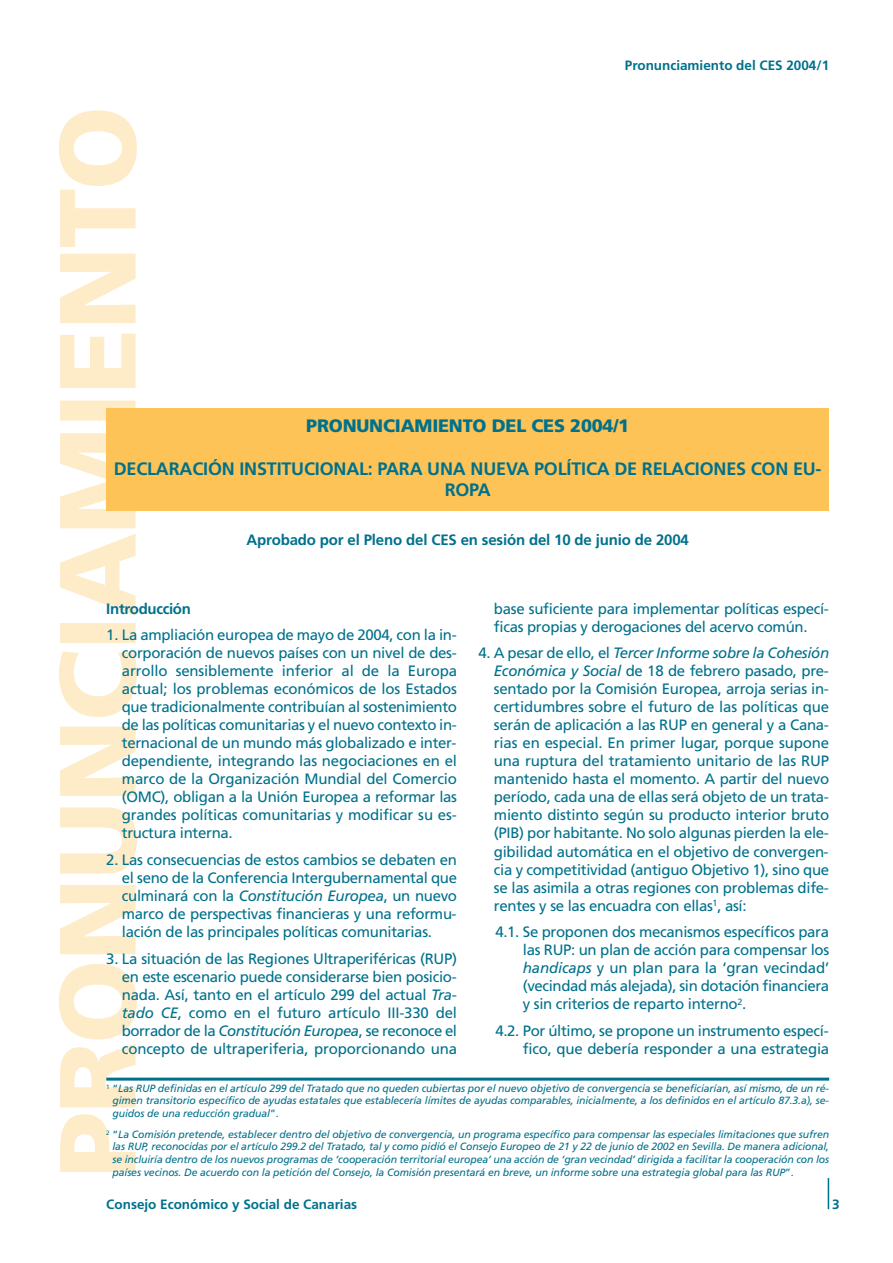
<style>
.page{position:relative;width:893px;height:1263px;background:#fff}
.page>*{position:absolute;margin:0;border:0;box-sizing:border-box;transform-origin:0 0}
.t1{font:700 18px/21.6px "Frutiger";letter-spacing:-.01em;color:#00718c;text-align:center}
.t2{font:900 18px "Frutiger";letter-spacing:-.01em;color:#00718c}
.t3{font:15px/18px "Frutiger";letter-spacing:-.02em;color:#00718c;text-align:justify}
.t4{font:700 15px "Frutiger";letter-spacing:-.01em;color:#00718c}
.t5{font:700 13.5px "Frutiger";color:#00718c}
.t6{font:italic 10.5px/12.6px "Frutiger";letter-spacing:-.01em;color:#00718c;text-align:justify}
.s1{font-style:italic}
.s2{font-style:normal}
</style>
<div class="page">
<svg style="left:59px;top:110px;width:78px;height:1062px;fill:#feebc8"></svg>
<hr style="left:828px;top:1178px;width:1px;height:31px;background:#00718c">
<div style="left:106px;top:408px;width:723px;height:102px;background:#fec357"></div>
<hr style="left:106px;top:1077px;width:723px;height:3px;background:#00718c">
<p class="t5" style="left:625px;top:60px;width:206px">Pronunciamiento del CES 2004/1</p>
<p class="t2" style="left:306px;top:418px;width:325px">PRONUNCIAMIENTO DEL CES 2004/1</p>
<p class="t1" style="left:114px;top:459px;width:709px">DECLARACIÓN INSTITUCIONAL: PARA UNA NUEVA POLÍTICA DE RELACIONES CON EU-<br>ROPA</p>
<p class="t4" style="left:247px;top:534px;width:444px">Aprobado por el Pleno del CES en sesión del 10 de junio de 2004</p>
<p class="t4" style="left:106px;top:602px;width:86px">Introducción</p>
<p class="t3" style="left:122px;top:627px;width:337px;text-indent:-16px">1. La ampliación europea de mayo de 2004, con la in&shy;corporación de nuevos países con un nivel de des&shy;arrollo sensiblemente inferior al de la Europa actual; los problemas económicos de los Estados que tradicionalmente contribuían al sostenimiento de las políticas comunitarias y el nuevo contexto in&shy;ternacional de un mundo más globalizado e inter&shy;dependiente, integrando las negociaciones en el marco de la Organización Mundial del Comercio (OMC), obligan a la Unión Europea a reformar las grandes políticas comunitarias y modificar su es&shy;tructura interna.</p>
<p class="t3" style="left:122px;top:852px;width:337px;text-indent:-16px">2. Las consecuencias de estos cambios se debaten en el seno de la Conferencia Intergubernamental que culminará con la <span class="s1">Constitución Europea</span>, un nuevo marco de perspectivas financieras y una reformu&shy;lación de las principales políticas comunitarias.</p>
<p class="t3" style="left:122px;top:951px;width:337px;text-indent:-16px">3. La situación de las Regiones Ultraperiféricas (RUP) en este escenario puede considerarse bien posicio&shy;nada. Así, tanto en el artículo 299 del actual <span class="s1">Tra&shy;tado CE</span>, como en el futuro artículo III-330 del borrador de la <span class="s1">Constitución Europea</span>, se reconoce el concepto de ultraperiferia, proporcionando una</p>
<p class="t3" style="left:494px;top:600px;width:336px">base suficiente para implementar políticas especí&shy;ficas propias y derogaciones del acervo común.</p>
<p class="t3" style="left:494px;top:645px;width:337px;text-indent:-16px">4. A pesar de ello, el <span class="s1">Tercer Informe sobre la Cohesión Económica y Social</span> de 18 de febrero pasado, pre&shy;sentado por la Comisión Europea, arroja serias in&shy;certidumbres sobre el futuro de las políticas que serán de aplicación a las RUP en general y a Cana&shy;rias en especial. En primer lugar, porque supone una ruptura del tratamiento unitario de las RUP mantenido hasta el momento. A partir del nuevo período, cada una de ellas será objeto de un trata&shy;miento distinto según su producto interior bruto (PIB) por habitante. No solo algunas pierden la ele&shy;gibilidad automática en el objetivo de convergen&shy;cia y competitividad (antiguo Objetivo 1), sino que se las asimila a otras regiones con problemas dife&shy;rentes y se las encuadra con ellas<sup>1</sup>, así:</p>
<p class="t3" style="left:523px;top:924px;width:308px;text-indent:-27px">4.1. Se proponen dos mecanismos específicos para las RUP: un plan de acción para compensar los <span class="s1">handicaps</span> y un plan para la ‘gran vecindad’ (vecindad más alejada), sin dotación financiera y sin criterios de reparto interno<sup>2</sup>.</p>
<p class="t3" style="left:495px;top:1023px;width:335px;text-align:right">4.2. Por último, se propone un instrumento especí&shy;fico, que debería responder a una estrategia</p>
<p class="t6" style="left:112px;top:1082px;width:718px;text-indent:-6px"><sup>1</sup> <span class="s2">“</span>Las RUP definidas en el artículo 299 del Tratado que no queden cubiertas por el nuevo objetivo de convergencia se beneficiarían, así mismo, de un ré&shy;gimen transitorio específico de ayudas estatales que establecería límites de ayudas comparables, inicialmente, a los definidos en el artículo 87.3.a), se&shy;guidos de una reducción gradual<span class="s2">”.</span></p>
<p class="t6" style="left:112px;top:1129px;width:718px;text-indent:-6px"><sup>2</sup> <span class="s2">“</span>La Comisión pretende, establecer dentro del objetivo de convergencia, un programa específico para compensar las especiales limitaciones que sufren las RUP, reconocidas por el artículo 299.2 del Tratado, tal y como pidió el Consejo Europeo de 21 y 22 de junio de 2002 en Sevilla. De manera adicional, se incluiría dentro de los nuevos programas de ‘cooperación territorial europea’ una acción de ‘gran vecindad’ dirigida a facilitar la cooperación con los países vecinos. De acuerdo con la petición del Consejo, la Comisión presentará en breve, un informe sobre una estrategia global para las RUP<span class="s2">”.</span></p>
<p class="t5" style="left:106px;top:1199px;width:252px">Consejo Económico y Social de Canarias</p>
<p class="t5" style="left:832px;top:1199px;width:9px">3</p>
</div>
